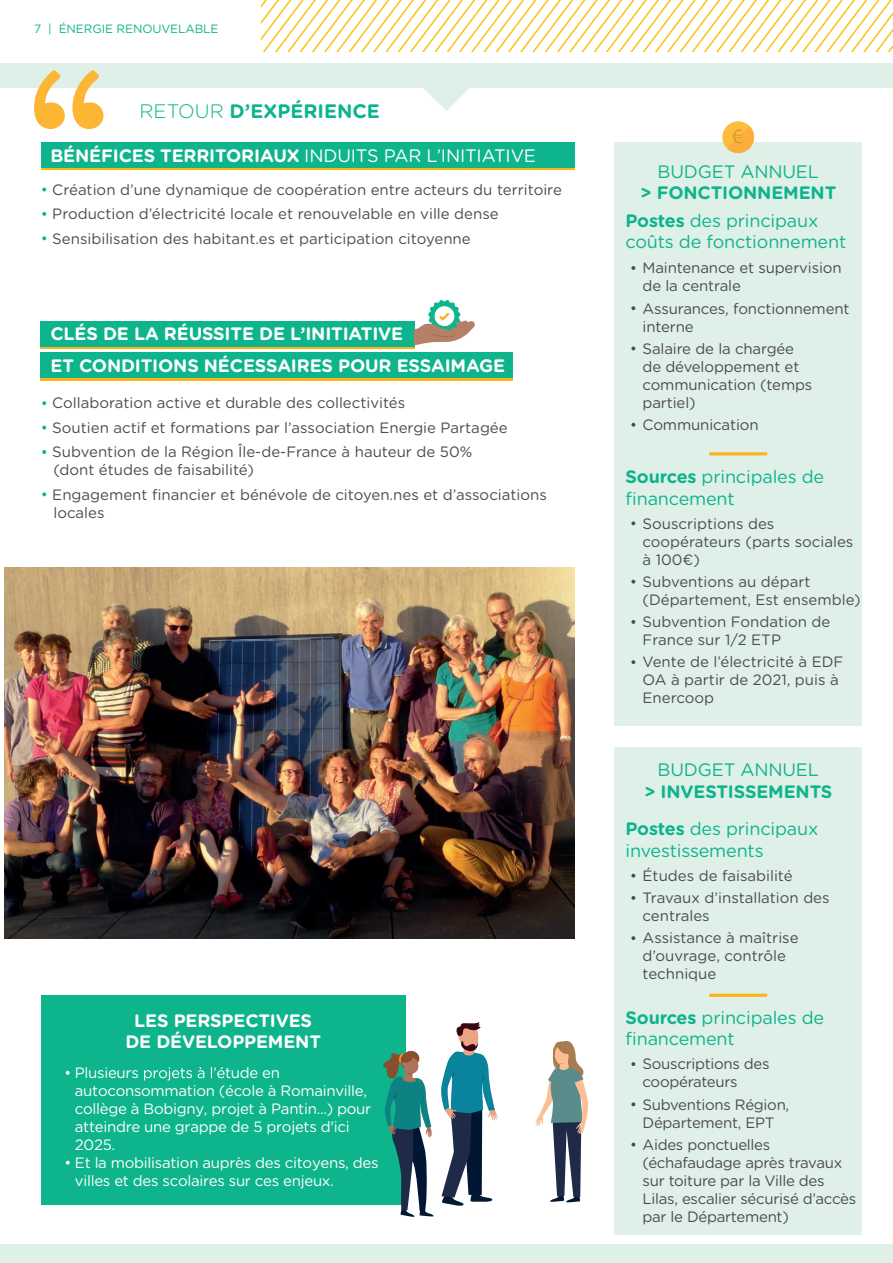
<style>
.page{position:relative;width:893px;height:1263px;background:#fff}
.page>*{position:absolute;margin:0;border:0;box-sizing:border-box;transform-origin:0 0}
.t1{font:700 19.5px "Gotham Rounded";color:#0eb48b}
.t2{font:18px/21.6px "Gotham Rounded";letter-spacing:-.01em;color:#0eb48b}
.t3{font:700 18px/21.6px "Gotham Rounded";letter-spacing:-.01em;color:#fff;text-align:center}
.t4{font:700 18px/21.6px "Gotham Rounded";letter-spacing:-.01em;color:#0eb48b;text-align:center}
.t5{font:18px "Gotham Rounded";letter-spacing:-.01em;color:#fff}
.t6{font:15px/18px "Gotham Rounded";color:#4b4c4d}
.t7{font:15px/18px "Gotham Rounded";letter-spacing:-.02em;color:#fff}
.t8{font:15px/18px "Gotham Rounded";letter-spacing:-.02em;color:#4b4c4d}
.t9{font:12px "Gotham Rounded";letter-spacing:-.01em;color:#0eb48b}
.s1{font-weight:300}
.s2{font-weight:700}
.s3{font-weight:400}
</style>
<div class="page">
<div style="left:0;top:1244px;width:893px;height:19px;background:#dff0e9"></div>
<svg style="left:262px;top:0;width:631px;height:51px"></svg>
<div style="left:614px;top:142px;width:248px;height:584px;background:#dff0e9"></div>
<svg style="left:631px;top:266px;width:4px;height:4px"></svg>
<svg style="left:631px;top:306px;width:4px;height:4px"></svg>
<svg style="left:631px;top:346px;width:4px;height:4px"></svg>
<svg style="left:631px;top:423px;width:4px;height:4px"></svg>
<svg style="left:631px;top:521px;width:4px;height:4px"></svg>
<svg style="left:631px;top:580px;width:4px;height:4px"></svg>
<svg style="left:631px;top:620px;width:4px;height:4px"></svg>
<svg style="left:631px;top:660px;width:4px;height:4px"></svg>
<hr style="left:710px;top:452px;width:56px;height:3px;background:#fbb316">
<div style="left:614px;top:747px;width:248px;height:487px;background:#dff0e9"></div>
<svg style="left:631px;top:874px;width:4px;height:4px"></svg>
<svg style="left:631px;top:896px;width:4px;height:4px"></svg>
<svg style="left:631px;top:936px;width:4px;height:4px"></svg>
<svg style="left:631px;top:1062px;width:4px;height:4px"></svg>
<svg style="left:631px;top:1102px;width:4px;height:4px"></svg>
<svg style="left:631px;top:1142px;width:4px;height:4px"></svg>
<hr style="left:710px;top:994px;width:56px;height:3px;background:#fbb316">
<div style="left:41px;top:145px;width:534px;height:25px;background:#fbb316"></div>
<div style="left:41px;top:142px;width:534px;height:26px;background:#0eb48b"></div>
<svg style="left:42px;top:188px;width:4px;height:3px"></svg>
<svg style="left:42px;top:212px;width:4px;height:4px"></svg>
<svg style="left:42px;top:236px;width:4px;height:4px"></svg>
<svg style="left:722px;top:121px;width:32px;height:32px"></svg>
<svg style="left:727px;top:126px;width:28px;height:28px"></svg>
<div style="left:41px;top:995px;width:365px;height:210px;background:#0eb48b"></div>
<svg style="left:66px;top:1071px;width:4px;height:4px"></svg>
<svg style="left:144px;top:1067px;width:81px;height:13px"></svg>
<svg style="left:66px;top:1161px;width:4px;height:3px"></svg>
<svg style="left:42px;top:401px;width:4px;height:4px"></svg>
<svg style="left:42px;top:426px;width:4px;height:4px"></svg>
<svg style="left:42px;top:450px;width:4px;height:4px"></svg>
<svg style="left:42px;top:492px;width:4px;height:4px"></svg>
<div style="left:41px;top:323px;width:374px;height:26px;background:#fbb316"></div>
<div style="left:41px;top:355px;width:472px;height:25px;background:#fbb316"></div>
<div style="left:41px;top:321px;width:374px;height:26px;background:#0eb48b"></div>
<div style="left:41px;top:353px;width:472px;height:25px;background:#0eb48b"></div>
<svg style="left:415px;top:300px;width:60px;height:45px"></svg>
<img style="left:5px;top:568px;width:570px;height:370px">
<svg style="left:383px;top:1050px;width:51px;height:167px"></svg>
<svg style="left:535px;top:1041px;width:53px;height:162px"></svg>
<svg style="left:441px;top:1022px;width:57px;height:184px"></svg>
<div style="left:0;top:63px;width:893px;height:24px;background:#dff0e9"></div>
<svg style="left:34px;top:70px;width:69px;height:59px"></svg>
<svg style="left:422px;top:87px;width:48px;height:24px"></svg>
<p class="t9" style="left:34px;top:21px;width:186px">7 | ÉNERGIE RENOUVELABLE</p>
<p class="t1" style="left:140px;top:97px;width:242px"><span class="s1">RETOUR</span> D’EXPÉRIENCE</p>
<p class="t5" style="left:50px;top:143px;width:487px"><span class="s2">BÉNÉFICES TERRITORIAUX</span> INDUITS PAR L’INITIATIVE</p>
<p class="t6" style="left:52px;top:177px;width:511px;line-height:24.3px">Création d’une dynamique de coopération entre acteurs du territoire<br>Production d’électricité locale et renouvelable en ville dense<br>Sensibilisation des habitant.es et participation citoyenne</p>
<p class="t3" style="left:50px;top:317px;width:456px;line-height:31.5px;text-align:left">CLÉS DE LA RÉUSSITE DE L’INITIATIVE<br>ET CONDITIONS NÉCESSAIRES POUR ESSAIMAGE</p>
<p class="t6" style="left:52px;top:390px;width:457px;line-height:24.3px">Collaboration active et durable des collectivités<br>Soutien actif et formations par l’association Energie Partagée<br>Subvention de la Région Île-de-France à hauteur de 50%</p>
<p class="t6" style="left:52px;top:457px;width:496px;line-height:24.5px">(dont études de faisabilité)<br>Engagement financier et bénévole de citoyen.nes et d’associations</p>
<p class="t6" style="left:53px;top:503px;width:53px">locales</p>
<p class="t3" style="left:125px;top:1009px;width:197px">LES PERSPECTIVES<br>DE DÉVELOPPEMENT</p>
<p class="t7" style="left:75px;top:1063px;width:65px">Plusieurs</p>
<p class="t7" style="left:75px;top:1063px;width:305px;text-indent:150px">tude en autoconsommation (école à Romainville, collège à Bobigny, projet à Pantin...) pour atteindre une grappe de 5 projets d'ici<br>2025.<br>Et la mobilisation auprès des citoyens, des villes et des scolaires sur ces enjeux.</p>
<p class="t4" style="left:640px;top:160px;width:198px"><span class="s3">BUDGET ANNUEL<br></span>&gt; FONCTIONNEMENT</p>
<p class="t2" style="left:625px;top:209px;width:222px"><span class="s2">Postes</span> des principaux coûts de fonctionnement</p>
<p class="t6" style="left:643px;top:258px;width:201px">Maintenance et supervision de la centrale</p>
<p class="t6" style="left:643px;top:298px;width:209px">Assurances, fonctionnement interne</p>
<p class="t6" style="left:643px;top:339px;width:171px">Salaire de la chargée de développement et communication (temps partiel)</p>
<p class="t6" style="left:643px;top:415px;width:118px">Communication</p>
<p class="t2" style="left:626px;top:465px;width:200px"><span class="s2">Sources</span> principales de financement</p>
<p class="t6" style="left:643px;top:514px;width:212px">Souscriptions des coopérateurs (parts sociales à 100€)</p>
<p class="t6" style="left:643px;top:572px;width:220px">Subventions au départ (Département, Est ensemble)</p>
<p class="t6" style="left:643px;top:612px;width:189px">Subvention Fondation de<br>France sur 1/2 ETP</p>
<p class="t6" style="left:643px;top:652px;width:202px">Vente de l’électricité à EDF<br>OA à partir de 2021, puis à<br>Enercoop</p>
<p class="t4" style="left:644px;top:758px;width:190px"><span class="s3">BUDGET ANNUEL<br></span>&gt; INVESTISSEMENTS</p>
<p class="t2" style="left:625px;top:817px;width:194px"><span class="s2">Postes</span> des principaux investissements</p>
<p class="t6" style="left:643px;top:864px;width:189px;line-height:22.2px">Études de faisabilité<br>Travaux d’installation des</p>
<p class="t6" style="left:643px;top:904px;width:158px;line-height:22.2px">centrales<br>Assistance à maîtrise</p>
<p class="t6" style="left:643px;top:946px;width:145px">d’ouvrage, contrôle technique</p>
<p class="t2" style="left:625px;top:1005px;width:200px"><span class="s2">Sources</span> principales de financement</p>
<p class="t8" style="left:643px;top:1054px;width:129px">Souscriptions des coopérateurs</p>
<p class="t8" style="left:643px;top:1095px;width:148px">Subventions Région,<br>Département, EPT</p>
<p class="t8" style="left:643px;top:1135px;width:215px">Aides ponctuelles (échafaudage après travaux sur toiture par la Ville des<br>Lilas, escalier sécurisé d’accès par le Département)</p>
</div>
